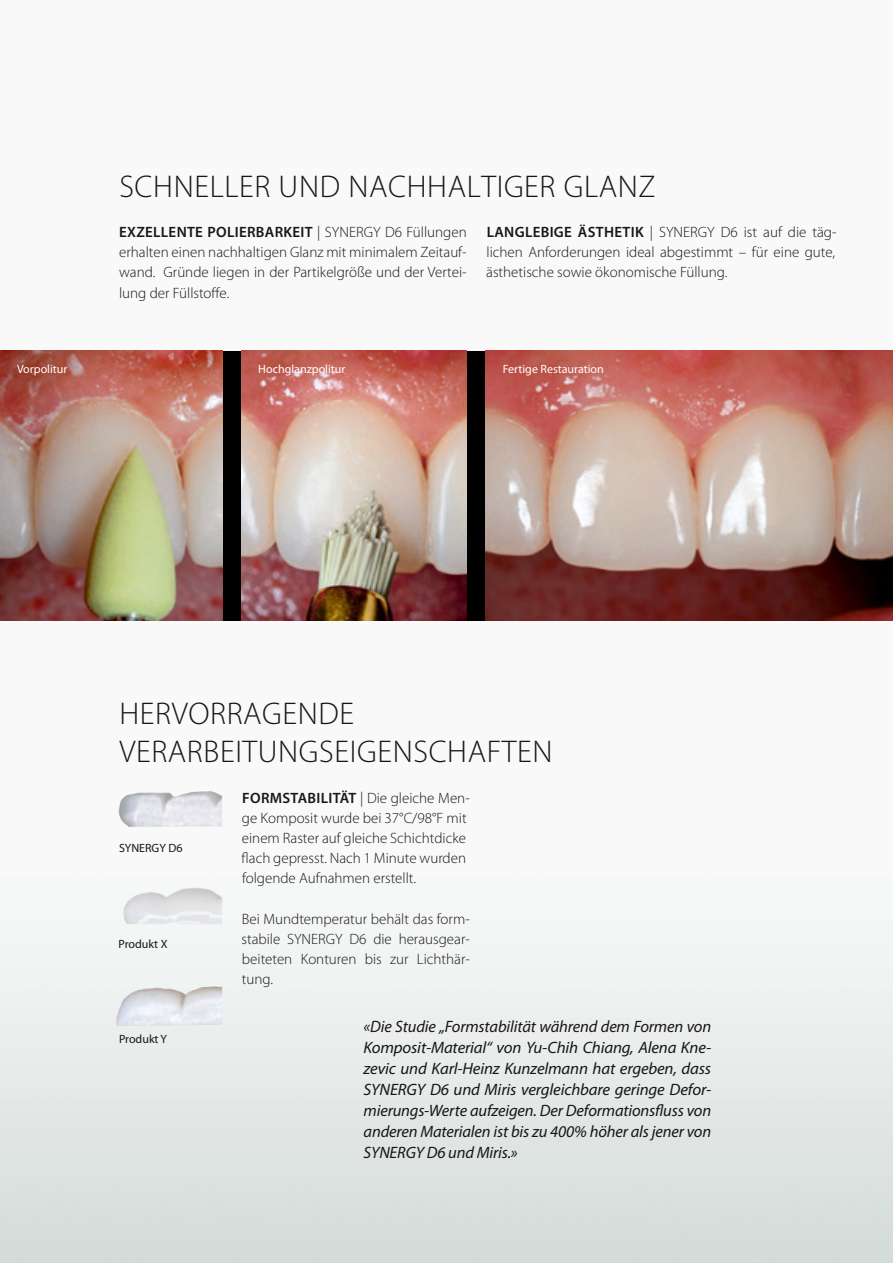
<style>
.page{position:relative;width:893px;height:1263px;background:#fff}
.page>*{position:absolute;margin:0;border:0;box-sizing:border-box;transform-origin:0 0}
.t1{font:300 31.5px/37.8px "Myriad Pro";letter-spacing:.02em;color:#171715}
.t2{font:italic 16.5px/21px "Myriad Pro";letter-spacing:-.01em;color:#171715;text-align:justify}
.t3{font:300 15px/20.2px "Myriad Pro";color:#171715;text-align:justify}
.t4{font:12px "Myriad Pro";color:#fff}
.t5{font:12px "Myriad Pro";color:#171715}
.s1{font-weight:600}
</style>
<div class="page">
<img style="left:0;top:350px;width:893px;height:913px">
<img style="left:119px;top:791px;width:103px;height:36px">
<img style="left:116px;top:986px;width:106px;height:40px">
<img style="left:123px;top:887px;width:99px;height:37px">
<div style="left:0;top:351px;width:893px;height:270px;background:#000"></div>
<img style="left:486px;top:351px;width:407px;height:270px">
<img style="left:241px;top:351px;width:226px;height:270px">
<img style="left:0;top:351px;width:222px;height:270px">
<h1 class="t1" style="left:119px;top:168px;width:538px">SCHNELLER UND NACHHALTIGER GLANZ</h1>
<p class="t3" style="left:119px;top:222px;width:349px"><span class="s1">EXZELLENTE POLIERBARKEIT</span> | SYNERGY D6 Füllungen erhalten einen nachhaltigen Glanz mit minimalem Zeitauf&shy;wand. Gründe liegen in der Partikelgröße und der Vertei&shy;lung der Füllstoffe.</p>
<p class="t3" style="left:486px;top:222px;width:352px"><span class="s1">LANGLEBIGE ÄSTHETIK</span> | SYNERGY D6 ist auf die täg&shy;lichen Anforderungen ideal abgestimmt – für eine gute, ästhetische sowie ökonomische Füllung.</p>
<p class="t4" style="left:17px;top:362px;width:52px">Vorpolitur</p>
<p class="t4" style="left:258px;top:362px;width:89px">Hochglanzpolitur</p>
<p class="t4" style="left:503px;top:362px;width:103px">Fertige Restauration</p>
<h1 class="t1" style="left:119px;top:695px;width:435px">HERVORRAGENDE<br>VERARBEITUNGSEIGENSCHAFTEN</h1>
<p class="t5" style="left:119px;top:841px;width:65px">SYNERGY D6</p>
<p class="t5" style="left:119px;top:938px;width:50px">Produkt X</p>
<p class="t5" style="left:119px;top:1032px;width:50px">Produkt Y</p>
<p class="t3" style="left:242px;top:788px;width:230px;text-align:left"><span class="s1">FORMSTABILITÄT</span> | Die gleiche Men&shy;ge Komposit wurde bei 37°C/98°F mit einem Raster auf gleiche Schichtdicke flach gepresst. Nach 1 Minute wurden folgende Aufnahmen erstellt.</p>
<p class="t3" style="left:241px;top:909px;width:230px">Bei Mundtemperatur behält das form&shy;stabile SYNERGY D6 die herausgear&shy;beiteten Konturen bis zur Lichthär&shy;tung.</p>
<p class="t2" style="left:364px;top:1016px;width:349px">«Die Studie „Formstabilität während dem Formen von Komposit-Material“ von Yu-Chih Chiang, Alena Kne&shy;zevic und Karl-Heinz Kunzelmann hat ergeben, dass SYNERGY D6 und Miris vergleichbare geringe Defor&shy;mierungs-Werte aufzeigen. Der Deformationsfluss von anderen Materialen ist bis zu 400% höher als jener von SYNERGY D6 und Miris.»</p>
</div>
